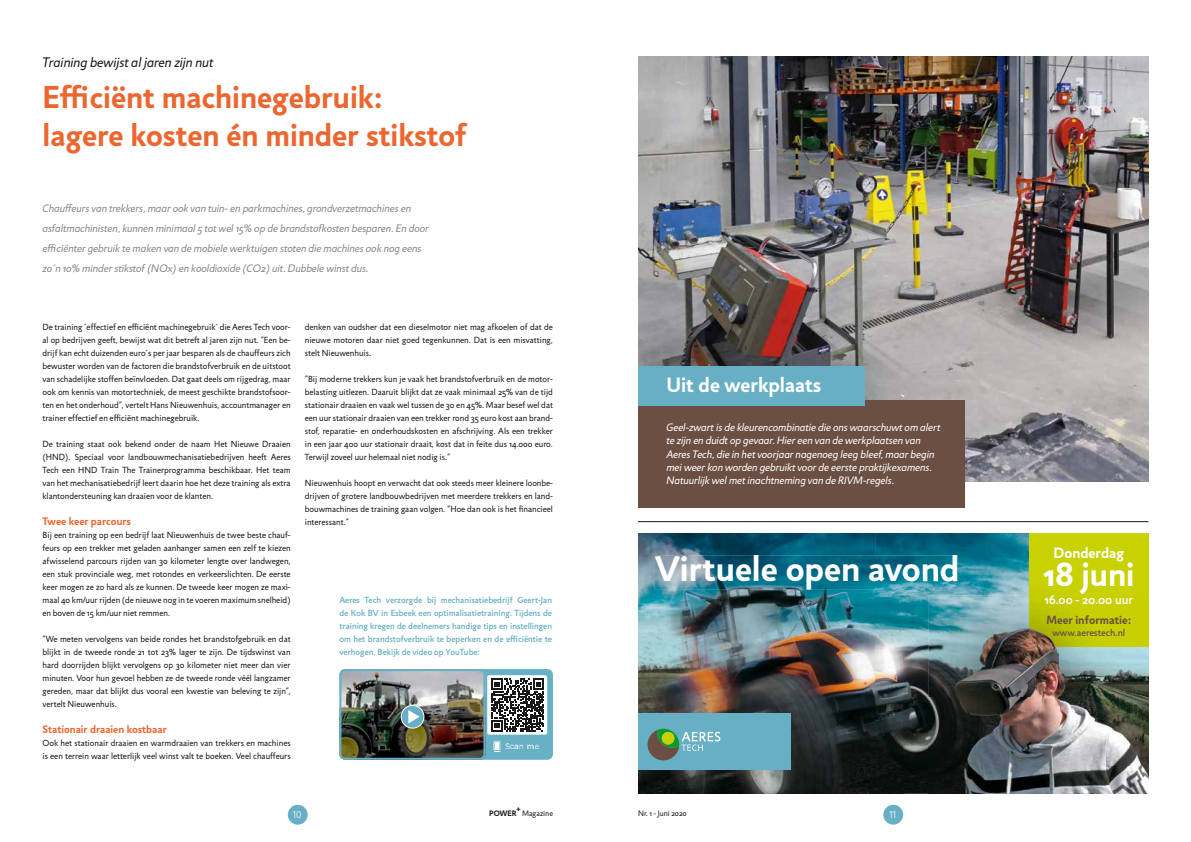
<style>
.page{position:relative;width:1191px;height:842px;background:#fff}
.page>*{position:absolute;margin:0;border:0;box-sizing:border-box;transform-origin:0 0}
.t1{font:700 36px "Jigsaw";color:#fff}
.t2{font:700 34px "Jigsaw";color:#fff}
.t3{font:700 32px/38.4px "Jigsaw";color:#ec6730}
.t4{font:700 21px "Jigsaw";color:#fff}
.t5{font:700 15px "Jigsaw";color:#fff}
.t6{font:italic 14px "Jigsaw";color:#1a1817}
.t7{font:500 13px "Jigsaw";color:#fff}
.t8{font:700 12px "Jigsaw";color:#6c4f43}
.t9{font:italic 11px/20px "Jigsaw";color:#868889}
.t10{font:italic 11px/13.2px "Jigsaw";color:#fff}
.t11{font:700 11px "Jigsaw";color:#ec6730}
.t12{font:500 10px "Jigsaw";color:#6c4f43}
.t13{font:300 10px "Jigsaw";color:#fff}
.t14{font:9px/13px "Jigsaw";color:#1a1817;text-align:justify}
.t15{font:500 9px/13px "Jigsaw";color:#66afc4;text-align:justify}
.t16{font:8px "Jigsaw";color:#1a1817}
.t17{font:700 8px "Jigsaw";color:#1a1817}
</style>
<div class="page">
<img style="left:485px;top:669px;width:68px;height:91px">
<img style="left:342px;top:669px;width:143px;height:91px">
<div style="left:339px;top:669px;width:146px;height:91px;border:2px solid #66afc4;border-radius:5px"></div>
<svg style="left:401px;top:705px;width:23px;height:23px"></svg>
<div style="left:401px;top:705px;width:23px;height:24px;border:1px solid #fff;border-radius:50%"></div>
<svg style="left:408px;top:710px;width:12px;height:13px"></svg>
<svg style="left:489px;top:677px;width:57px;height:56px"></svg>
<svg style="left:491px;top:678px;width:53px;height:53px"></svg>
<img style="left:638px;top:57px;width:510px;height:425px">
<div style="left:638px;top:400px;width:326px;height:107px;background:#6c4f43"></div>
<div style="left:638px;top:366px;width:227px;height:39px;background:#66afc4"></div>
<img style="left:638px;top:533px;width:237px;height:261px">
<img style="left:875px;top:533px;width:154px;height:26px">
<img style="left:875px;top:590px;width:28px;height:204px">
<img style="left:957px;top:559px;width:72px;height:16px">
<img style="left:655px;top:555px;width:302px;height:35px">
<div style="left:1029px;top:533px;width:119px;height:113px;background:#c8d200"></div>
<img style="left:903px;top:575px;width:126px;height:219px">
<img style="left:903px;top:575px;width:54px;height:15px">
<img style="left:929px;top:595px;width:130px;height:199px">
<img style="left:1059px;top:646px;width:89px;height:148px">
<div style="left:638px;top:713px;width:153px;height:56px;background:#66afc4"></div>
<svg style="left:647px;top:729px;width:73px;height:31px"></svg>
<hr style="left:638px;top:521px;width:510px;height:1px;background:#1a1817">
<div style="left:288px;top:805px;width:20px;height:20px;background:#66afc4;border-radius:50%"></div>
<div style="left:883px;top:805px;width:20px;height:20px;background:#66afc4;border-radius:50%"></div>
<h3 class="t6" style="left:43px;top:54px;width:172px">Training bewijst al jaren zijn nut</h3>
<h3 class="t3" style="left:43px;top:77px;width:426px">Efficiënt machinegebruik: lagere kosten én minder stikstof</h3>
<p class="t9" style="left:43px;top:198px;width:388px">Chauffeurs van trekkers, maar ook van tuin- en parkmachines, grondverzetmachines en asfaltmachinisten, kunnen minimaal 5 tot wel 15% op de brandstofkosten besparen. En door efficiënter gebruik te maken van de mobiele werktuigen stoten die machines ook nog eens zo´n 10% minder stikstof (NOx) en kooldioxide (CO2) uit. Dubbele winst dus.</p>
<p class="t14" style="left:43px;top:320px;width:250px">De training ´effectief en efficiënt machinegebruik´ die Aeres Tech voor&shy;al op bedrijven geeft, bewijst wat dit betreft al jaren zijn nut. “Een be&shy;drijf kan echt duizenden euro´s per jaar besparen als de chauffeurs zich bewuster worden van de factoren die brandstofverbruik en de uitstoot van schadelijke stoffen beïnvloeden. Dat gaat deels om rijgedrag, maar ook om kennis van motortechniek, de meest geschikte brandstofsoor&shy;ten en het onderhoud”, vertelt Hans Nieuwenhuis, accountmanager en trainer effectief en efficiënt machinegebruik.</p>
<p class="t14" style="left:43px;top:437px;width:250px">De training staat ook bekend onder de naam Het Nieuwe Draaien (HND). Speciaal voor landbouwmechanisatiebedrijven heeft Aeres Tech een HND Train The Trainerprogramma beschikbaar. Het team van het mechanisatiebedrijf leert daarin hoe het deze training als extra klantondersteuning kan draaien voor de klanten.</p>
<p class="t11" style="left:43px;top:514px;width:90px">Twee keer parcours</p>
<p class="t14" style="left:43px;top:528px;width:250px">Bij een training op een bedrijf laat Nieuwenhuis de twee beste chauf&shy;feurs op een trekker met geladen aanhanger samen een zelf te kiezen afwisselend parcours rijden van 30 kilometer lengte over landwegen, een stuk provinciale weg, met rotondes en verkeerslichten. De eerste keer mogen ze zo hard als ze kunnen. De tweede keer mogen ze maxi&shy;maal 40 km/uur rijden (de nieuwe nog in te voeren maximum snelheid) en boven de 15 km/uur niet remmen.</p>
<p class="t14" style="left:43px;top:632px;width:250px">“We meten vervolgens van beide rondes het brandstofgebruik en dat blijkt in de tweede ronde 21 tot 23% lager te zijn. De tijdswinst van hard doorrijden blijkt vervolgens op 30 kilometer niet meer dan vier minuten. Voor hun gevoel hebben ze de tweede ronde véél langzamer gereden, maar dat blijkt dus vooral een kwestie van beleving te zijn”, vertelt Nieuwenhuis.</p>
<p class="t11" style="left:43px;top:722px;width:126px">Stationair draaien kostbaar</p>
<p class="t14" style="left:43px;top:736px;width:250px">Ook het stationair draaien en warmdraaien van trekkers en machines is een terrein waar letterlijk veel winst valt te boeken. Veel chauffeurs</p>
<p class="t14" style="left:305px;top:320px;width:250px">denken van oudsher dat een dieselmotor niet mag afkoelen of dat de nieuwe motoren daar niet goed tegenkunnen. Dat is een misvatting, stelt Nieuwenhuis.</p>
<p class="t14" style="left:305px;top:372px;width:250px">“Bij moderne trekkers kun je vaak het brandstofverbruik en de motor&shy;belasting uitlezen. Daaruit blijkt dat ze vaak minimaal 25% van de tijd stationair draaien en vaak wel tussen de 30 en 45%. Maar besef wel dat een uur stationair draaien van een trekker rond 35 euro kost aan brand&shy;stof, reparatie- en onderhoudskosten en afschrijving. Als een trekker in een jaar 400 uur stationair draait, kost dat in feite dus 14.000 euro.<br>Terwijl zoveel uur helemaal niet nodig is.”</p>
<p class="t14" style="left:305px;top:476px;width:250px">Nieuwenhuis hoopt en verwacht dat ook steeds meer kleinere loonbe&shy;drijven of grotere landbouwbedrijven met meerdere trekkers en land&shy;bouwmachines de training gaan volgen. “Hoe dan ook is het financieel interessant.”</p>
<p class="t15" style="left:339px;top:593px;width:214px">Aeres Tech verzorgde bij mechanisatiebedrijf Geert-Jan de Kok BV in Esbeek een optimalisatietraining. Tijdens de training kregen de deelnemers handige tips en instellingen om het brandstofverbruik te beperken en de efficiëntie te verhogen. Bekijk de video op YouTube:</p>
<h3 class="t4" style="left:666px;top:372px;width:156px">Uit de werkplaats</h3>
<p class="t10" style="left:666px;top:421px;width:275px">Geel-zwart is de kleurencombinatie die ons waarschuwt om alert te zijn en duidt op gevaar. Hier een van de werkplaatsen van Aeres Tech, die in het voorjaar nagenoeg leeg bleef, maar begin mei weer kon worden gebruikt voor de eerste praktijkexamens.<br>Natuurlijk wel met inachtneming van de RIVM-regels.</p>
<h1 class="t1" style="left:655px;top:547px;width:306px">Virtuele open avond</h1>
<p class="t17" style="left:516px;top:805px;width:6px">+</p>
<p class="t17" style="left:489px;top:809px;width:29px">POWER</p>
<p class="t13" style="left:293px;top:809px;width:10px">10</p>
<p class="t16" style="left:522px;top:809px;width:32px">Magazine</p>
<p class="t16" style="left:638px;top:809px;width:50px">Nr. 1 - Juni 2020</p>
<p class="t13" style="left:889px;top:809px;width:8px">11</p>
<h3 class="t5" style="left:1053px;top:543px;width:72px">Donderdag</h3>
<h2 class="t2" style="left:1043px;top:553px;width:93px">18 juni</h2>
<h3 class="t7" style="left:1044px;top:592px;width:90px">16.00 - 20.00 uur</h3>
<h3 class="t8" style="left:1046px;top:612px;width:86px">Meer informatie:</h3>
<p class="t12" style="left:1052px;top:626px;width:74px">www.aerestech.nl</p>
</div>
